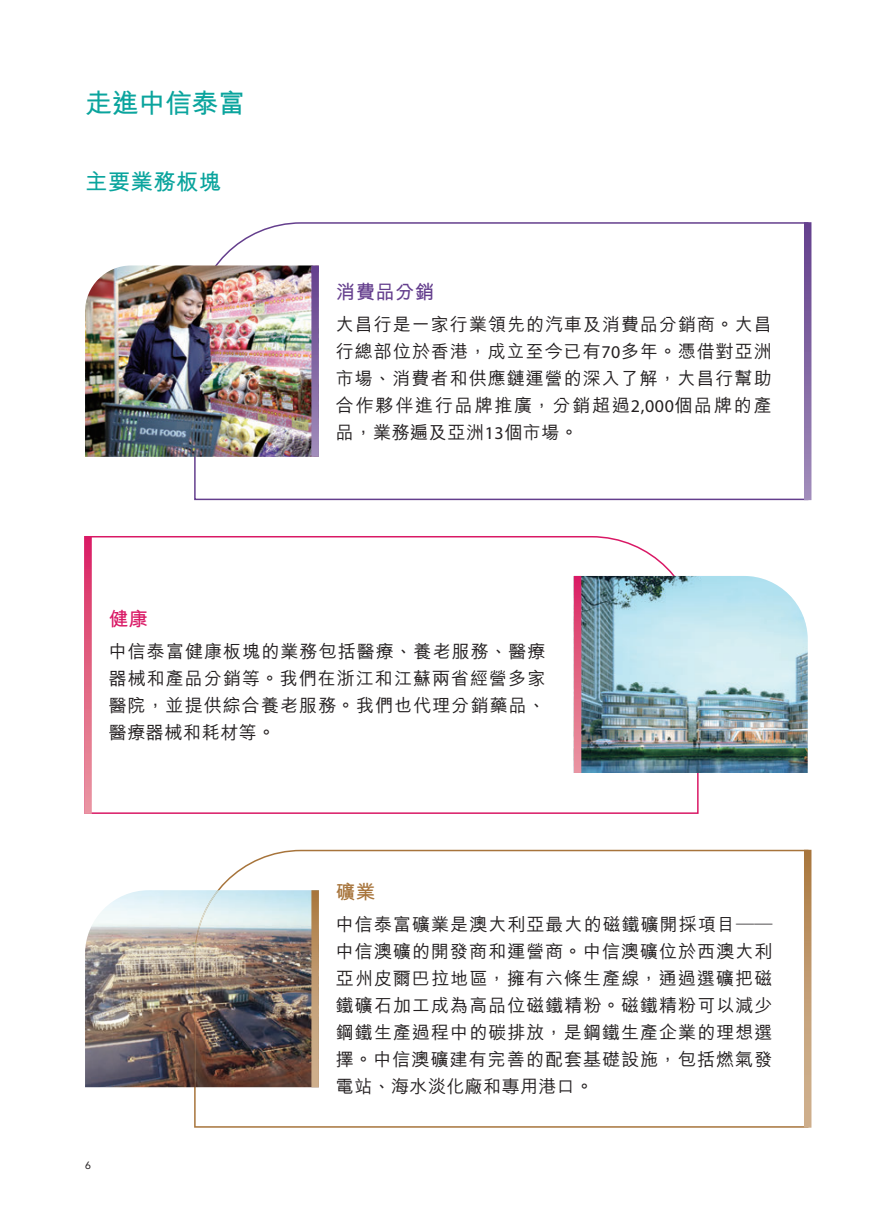
<style>
.page{position:relative;width:893px;height:1212px;background:#fff}
.page>*{position:absolute;margin:0;border:0;box-sizing:border-box;transform-origin:0 0}
.t1{font:700 27px "M Hei HK";letter-spacing:-.015em;color:#0aa49d}
.t2{font:700 22.5px "M Hei HK";letter-spacing:.01em;color:#0aa49d}
.t3{font:700 19.5px "M Hei HK";letter-spacing:.01em;color:#643e8d}
.t4{font:700 19.5px "M Hei HK";color:#d91865}
.t5{font:700 19.5px "M Hei HK";color:#a7743b}
.t6{font:500 18px/27px "M Hei HK";letter-spacing:.06em;color:#231f20;text-align:justify}
.t7{font:10.5px "Avenir LT Std";color:#231f20}
.s1{font-family:"Myriad Pro";font-weight:400}
</style>
<div class="page">
<svg style="left:194px;top:222px;width:615px;height:279px"></svg>
<img style="left:85px;top:265px;width:226px;height:192px">
<svg style="left:804px;top:222px;width:7px;height:278px;background:#8165a3"></svg>
<svg style="left:311px;top:265px;width:8px;height:192px;background:#8368a2"></svg>
<svg style="left:194px;top:850px;width:610px;height:278px"></svg>
<img style="left:85px;top:890px;width:226px;height:197px">
<img style="left:194px;top:890px;width:25px;height:197px">
<svg style="left:804px;top:850px;width:7px;height:278px;background:#c0996e"></svg>
<svg style="left:311px;top:890px;width:8px;height:197px;background:#bb976e"></svg>
<svg style="left:92px;top:536px;width:607px;height:278px"></svg>
<img style="left:581px;top:576px;width:227px;height:197px">
<svg style="left:84px;top:536px;width:8px;height:278px;background:#e26385"></svg>
<svg style="left:574px;top:576px;width:7px;height:197px"></svg>
<h1 class="t1" style="left:85px;top:83px;width:162px">走進中信泰富</h1>
<p class="t2" style="left:85px;top:166px;width:138px">主要業務板塊</p>
<p class="t4" style="left:109px;top:605px;width:41px">健康</p>
<p class="t3" style="left:336px;top:277px;width:100px">消費品分銷</p>
<p class="t6" style="left:336px;top:309px;width:437px">大昌行是一家行業領先的汽車及消費品分銷商。大昌行總部位於香港，成立至今已有<span class="s1">70</span>多年。憑借對亞洲市場、消費者和供應鏈運營的深入了解，大昌行幫助合作夥伴進行品牌推廣，分銷超過<span class="s1">2,000</span>個品牌的產品，業務遍及亞洲<span class="s1">13</span>個市場。</p>
<p class="t6" style="left:109px;top:637px;width:438px">中信泰富健康板塊的業務包括醫療、養老服務、醫療器械和產品分銷等。我們在浙江和江蘇兩省經營多家醫院，並提供綜合養老服務。我們也代理分銷藥品、醫療器械和耗材等。</p>
<p class="t5" style="left:336px;top:878px;width:41px">礦業</p>
<p class="t7" style="left:85px;top:1160px;width:7px">6</p>
<p class="t6" style="left:336px;top:910px;width:438px">中信泰富礦業是澳大利亞最大的磁鐵礦開採項目——中信澳礦的開發商和運營商。中信澳礦位於西澳大利亞州皮爾巴拉地區，擁有六條生產線，通過選礦把磁鐵礦石加工成為高品位磁鐵精粉。磁鐵精粉可以減少鋼鐵生產過程中的碳排放，是鋼鐵生產企業的理想選擇。中信澳礦建有完善的配套基礎設施，包括燃氣發電站、海水淡化廠和專用港口。</p>
</div>
